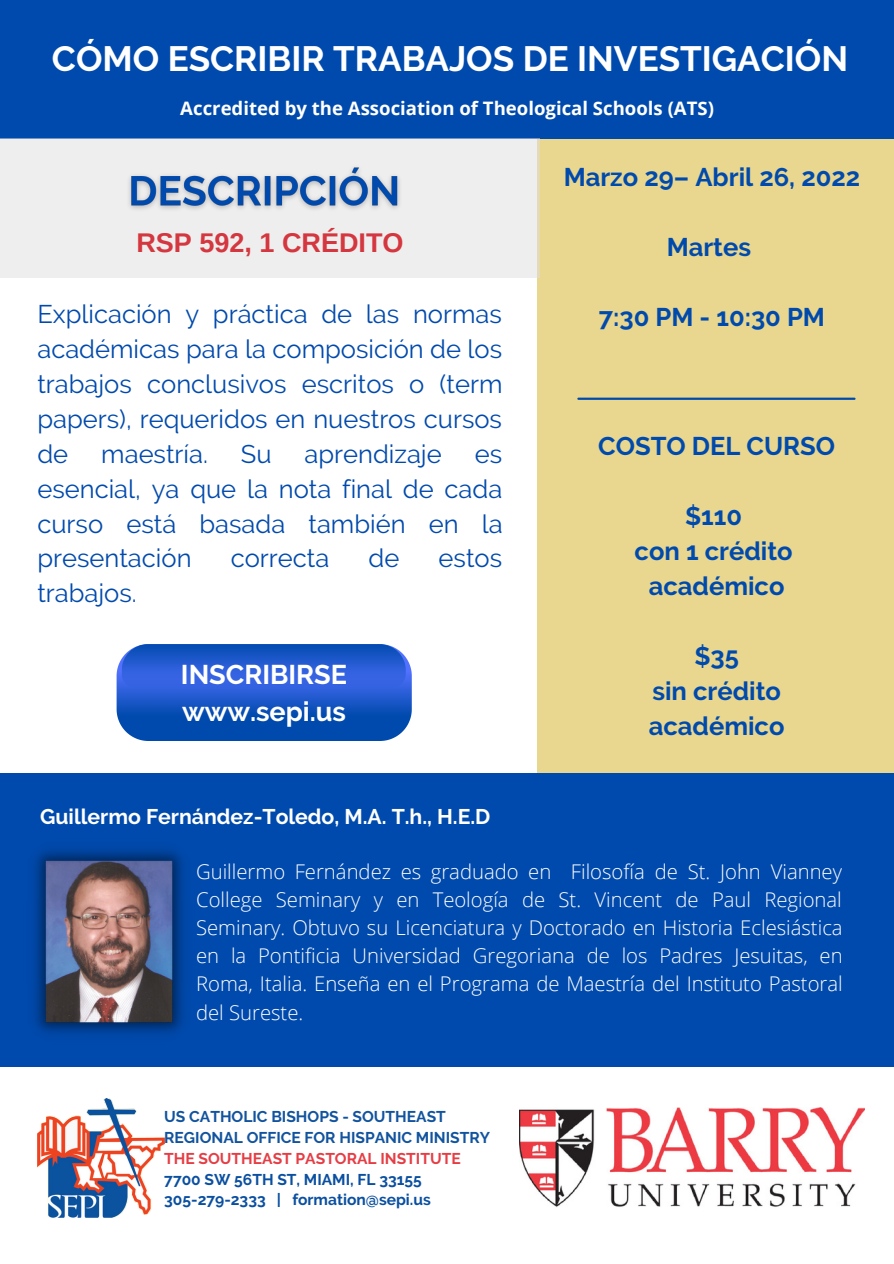
<style>
.page{position:relative;width:894px;height:1264px;background:#fff}
.page>*{position:absolute;margin:0;border:0;box-sizing:border-box;transform-origin:0 0}
.t1{font:700 34.95px "Raleway";color:#fff}
.t2{font:700 27px "Raleway";color:#fff}
.t3{font:700 27px "Arimo";color:#d4373f}
.t4{font:25.5px/35px "Raleway";color:#004aad;text-align:justify}
.t5{font:700 25.5px "Raleway";color:#004aad}
.t6{font:700 21.15px "Raleway";color:#fff}
.t7{font:300 20.25px/28.2px "Open Sans";color:#fff;text-align:justify}
.t8{font:700 18.6px "Open Sans";color:#fff}
.t9{font:700 15.6px/20.9px "Raleway";color:#11539e}
.t10{font:700 15.6px "Raleway";color:#0a4fa0}
.t11{font:700 15.6px "Raleway";color:#e63d45}
</style>
<div class="page">
<div style="left:537px;top:114px;width:356px;height:665px;background:#e9d78f"></div>
<div style="left:0;top:773px;width:893px;height:292px;background:#004aad"></div>
<img style="left:37px;top:1098px;width:128px;height:119px">
<div style="left:0;top:0;width:893px;height:138px;background:#004aad"></div>
<img style="left:519px;top:1107px;width:345px;height:100px">
<hr style="left:578px;top:397px;width:276px;height:3px;background:#004aad">
<svg style="left:116px;top:644px;width:295px;height:97px;background:#1f5ac7"></svg>
<div style="left:0;top:138px;width:539px;height:140px;background:#efeeee"></div>
<img style="left:34px;top:849px;width:150px;height:185px">
<img style="left:129px;top:167px;width:271px;height:43px">
<p class="t1" style="left:52px;top:38px;width:797px">CÓMO ESCRIBIR TRABAJOS DE INVESTIGACIÓN</p>
<p class="t8" style="left:180px;top:95px;width:535px">Accredited by the Association of Theological Schools (ATS)</p>
<p class="t3" style="left:136px;top:227px;width:269px">RSP 592, 1 CRÉDITO</p>
<p class="t4" style="left:37px;top:296px;width:466px">Explicación y práctica de las normas académicas para la composición de los trabajos conclusivos escritos o (term papers), requeridos en nuestros cursos de</p>
<p class="t4" style="left:101px;top:436px;width:108px">maestría.</p>
<p class="t4" style="left:241px;top:436px;width:32px">Su</p>
<p class="t4" style="left:304px;top:436px;width:139px">aprendizaje</p>
<p class="t4" style="left:37px;top:436px;width:466px;text-indent:437px">es esencial, ya que la nota final de cada curso está basada también en la presentación</p>
<p class="t4" style="left:231px;top:541px;width:100px">correcta</p>
<p class="t4" style="left:368px;top:541px;width:32px">de</p>
<p class="t4" style="left:438px;top:541px;width:65px">estos</p>
<p class="t4" style="left:37px;top:576px;width:101px">trabajos.</p>
<p class="t2" style="left:181px;top:658px;width:168px">INSCRIBIRSE</p>
<p class="t2" style="left:182px;top:695px;width:165px">www.sepi.us</p>
<p class="t6" style="left:40px;top:804px;width:451px">Guillermo Fernández-Toledo, M.A. T.h., H.E.D</p>
<p class="t5" style="left:563px;top:162px;width:298px">Marzo 29– Abril 26, 2022</p>
<p class="t5" style="left:666px;top:232px;width:86px">Martes</p>
<p class="t5" style="left:598px;top:301px;width:228px">7:30 PM - 10:30 PM</p>
<p class="t5" style="left:598px;top:431px;width:238px">COSTO DEL CURSO</p>
<p class="t5" style="left:685px;top:501px;width:59px">$110</p>
<p class="t5" style="left:634px;top:536px;width:159px">con 1 crédito</p>
<p class="t5" style="left:648px;top:571px;width:137px">académico</p>
<p class="t5" style="left:694px;top:640px;width:46px">$35</p>
<p class="t5" style="left:652px;top:675px;width:130px">sin crédito</p>
<p class="t5" style="left:648px;top:710px;width:137px">académico</p>
<p class="t7" style="left:196px;top:856px;width:648px">Guillermo Fernández es graduado en Filosofía de St. John Vianney College Seminary y en Teología de St. Vincent de Paul Regional Seminary. Obtuvo su Licenciatura y Doctorado en Historia Eclesiástica en la Pontificia Universidad Gregoriana de los Padres Jesuitas, en Roma, Italia. Enseña en el Programa de Maestría del Instituto Pastoral del Sureste.</p>
<p class="t9" style="left:164px;top:1105px;width:327px">US CATHOLIC BISHOPS - SOUTHEAST<br>REGIONAL OFFICE FOR HISPANIC MINISTRY</p>
<p class="t11" style="left:164px;top:1148px;width:298px">THE SOUTHEAST PASTORAL INSTITUTE</p>
<p class="t10" style="left:164px;top:1169px;width:259px">7700 SW 56TH ST, MIAMI, FL 33155</p>
<p class="t10" style="left:164px;top:1190px;width:268px">305-279-2333 | formation@sepi.us</p>
</div>
